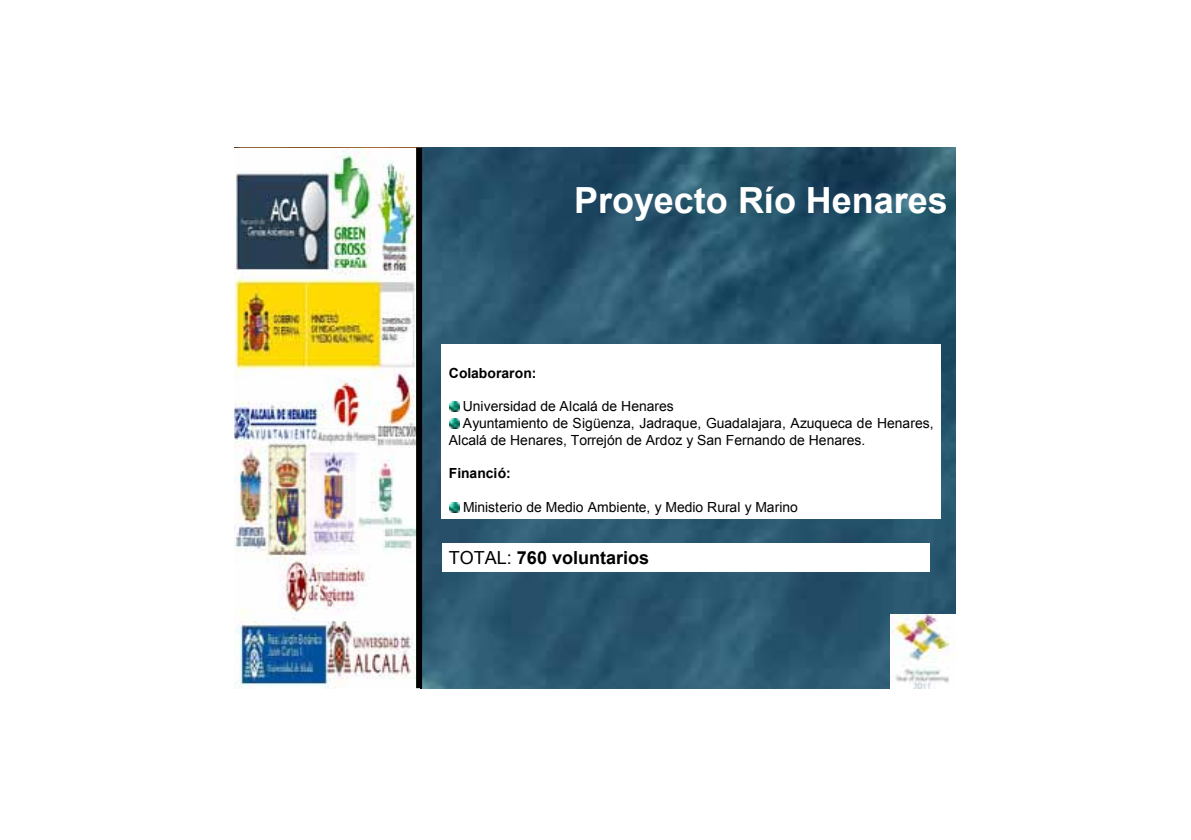
<style>
.page{position:relative;width:1191px;height:840px;background:#fff}
.page>*{position:absolute;margin:0;border:0;box-sizing:border-box;transform-origin:0 0}
.t1{font:700 36px "Arial";color:#fff}
.t2{font:700 18px "Arial";color:#000}
.t3{font:14px "Arial";letter-spacing:-.005em;color:#000}
.t4{font:700 14px "Arial";color:#000}
.s1{font-weight:400}
</style>
<div class="page">
<img style="left:422px;top:147px;width:533px;height:540px">
<img style="left:235px;top:148px;width:181px;height:539px">
<div style="left:442px;top:344px;width:499px;height:174px;background:#fff"></div>
<svg style="left:449px;top:401px;width:10px;height:10px"></svg>
<svg style="left:449px;top:418px;width:10px;height:10px"></svg>
<svg style="left:449px;top:502px;width:10px;height:10px"></svg>
<div style="left:416px;top:147px;width:6px;height:540px;background:#000"></div>
<img style="left:890px;top:614px;width:65px;height:73px">
<div style="left:442px;top:542px;width:487px;height:29px;background:#fff"></div>
<h1 class="t1" style="left:574px;top:176px;width:375px">Proyecto Río Henares</h1>
<p class="t4" style="left:449px;top:363px;width:89px">Colaboraron:</p>
<p class="t3" style="left:463px;top:397px;width:212px">Universidad de Alcalá de Henares</p>
<p class="t3" style="left:463px;top:414px;width:472px">Ayuntamiento de Sigüenza, Jadraque, Guadalajara, Azuqueca de Henares,</p>
<p class="t3" style="left:449px;top:430px;width:418px">Alcalá de Henares, Torrejón de Ardoz y San Fernando de Henares.</p>
<p class="t4" style="left:449px;top:464px;width:63px">Financió:</p>
<p class="t3" style="left:463px;top:497px;width:336px">Ministerio de Medio Ambiente, y Medio Rural y Marino</p>
<p class="t2" style="left:449px;top:545px;width:202px"><span class="s1">TOTAL:</span> 760 voluntarios</p>
</div>
